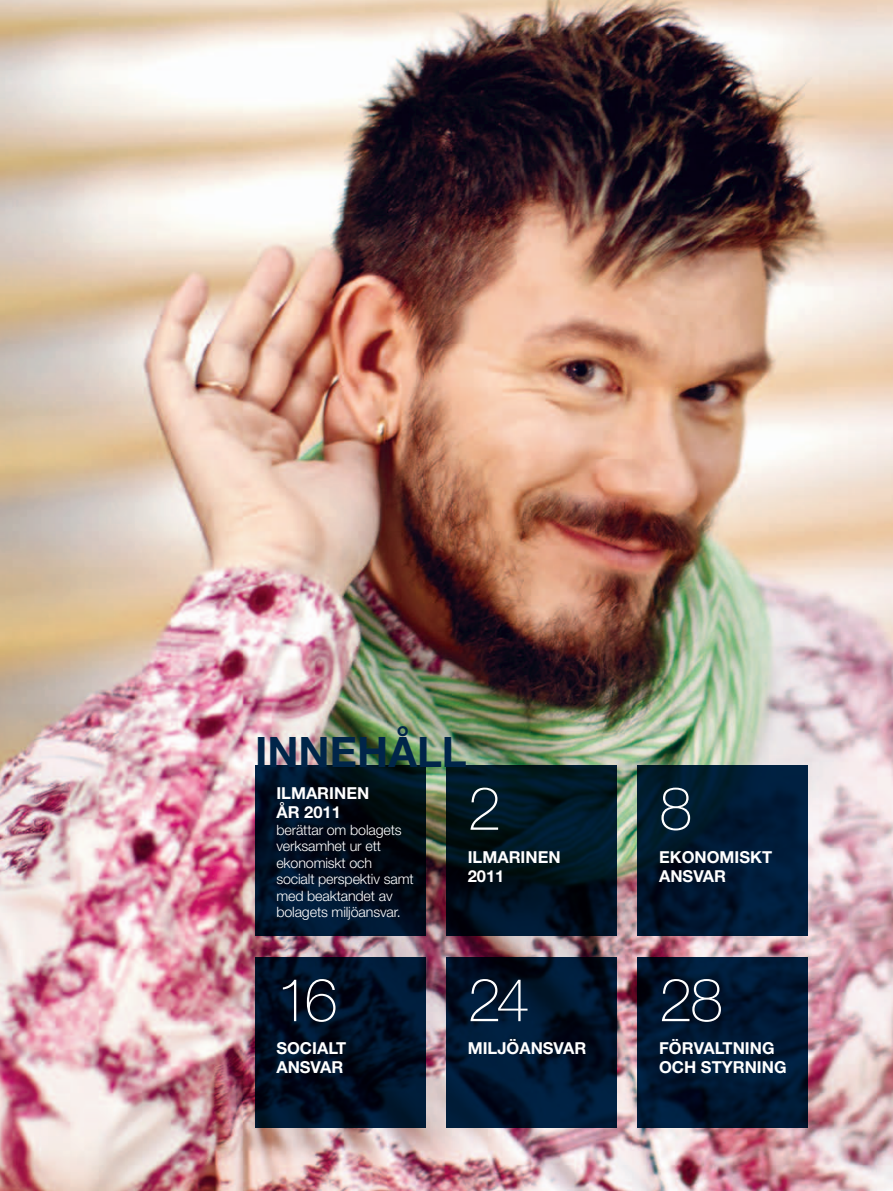
<style>
.page{position:relative;width:893px;height:1191px;background:#fff}
.page>*{position:absolute;margin:0;border:0;box-sizing:border-box;transform-origin:0 0}
.t1{font:100 60px "Helvetica Neue LT Std";color:#fff}
.t2{font:700 42px "Helvetica Neue LT Std";color:#002549}
.t3{font:700 16.5px/19.5px "Helvetica Neue LT Std";color:#fff}
.t4{font:300 14.25px/16.5px "Helvetica Neue LT Std";letter-spacing:-.01em;color:#fff}
</style>
<div class="page">
<img style="left:0;top:0;width:893px;height:1191px">
<svg style="left:638px;top:957px;width:170px;height:170px;background:#001630"></svg>
<svg style="left:446px;top:957px;width:171px;height:170px;background:#00152e"></svg>
<svg style="left:255px;top:957px;width:170px;height:170px;background:#001025"></svg>
<svg style="left:446px;top:765px;width:171px;height:170px;background:#001421"></svg>
<svg style="left:638px;top:765px;width:170px;height:170px;background:#001932"></svg>
<svg style="left:255px;top:765px;width:170px;height:170px;background:#000e1f"></svg>
<h2 class="t2" style="left:255px;top:725px;width:213px">INNEHÅLL</h2>
<p class="t3" style="left:276px;top:782px;width:94px">ILMARINEN<br>ÅR 2011</p>
<p class="t4" style="left:276px;top:821px;width:139px">berättar om bolagets verksamhet ur ett ekonomiskt och socialt perspektiv samt med beaktandet av bolagets miljöansvar.</p>
<h1 class="t1" style="left:468px;top:774px;width:35px">2</h1>
<h1 class="t1" style="left:659px;top:774px;width:35px">8</h1>
<p class="t3" style="left:468px;top:846px;width:94px">ILMARINEN<br>2011</p>
<p class="t3" style="left:659px;top:846px;width:115px">EKONOMISKT<br>ANSVAR</p>
<h1 class="t1" style="left:276px;top:965px;width:63px">16</h1>
<h1 class="t1" style="left:468px;top:965px;width:63px">24</h1>
<h1 class="t1" style="left:659px;top:965px;width:66px">28</h1>
<p class="t3" style="left:276px;top:1038px;width:71px">SOCIALT</p>
<p class="t3" style="left:468px;top:1038px;width:120px">MI LJÖANSVAR</p>
<p class="t3" style="left:276px;top:1057px;width:69px">ANSVAR</p>
<p class="t3" style="left:659px;top:1038px;width:129px">FÖRVALTNING<br>OCH STYRNING</p>
</div>
